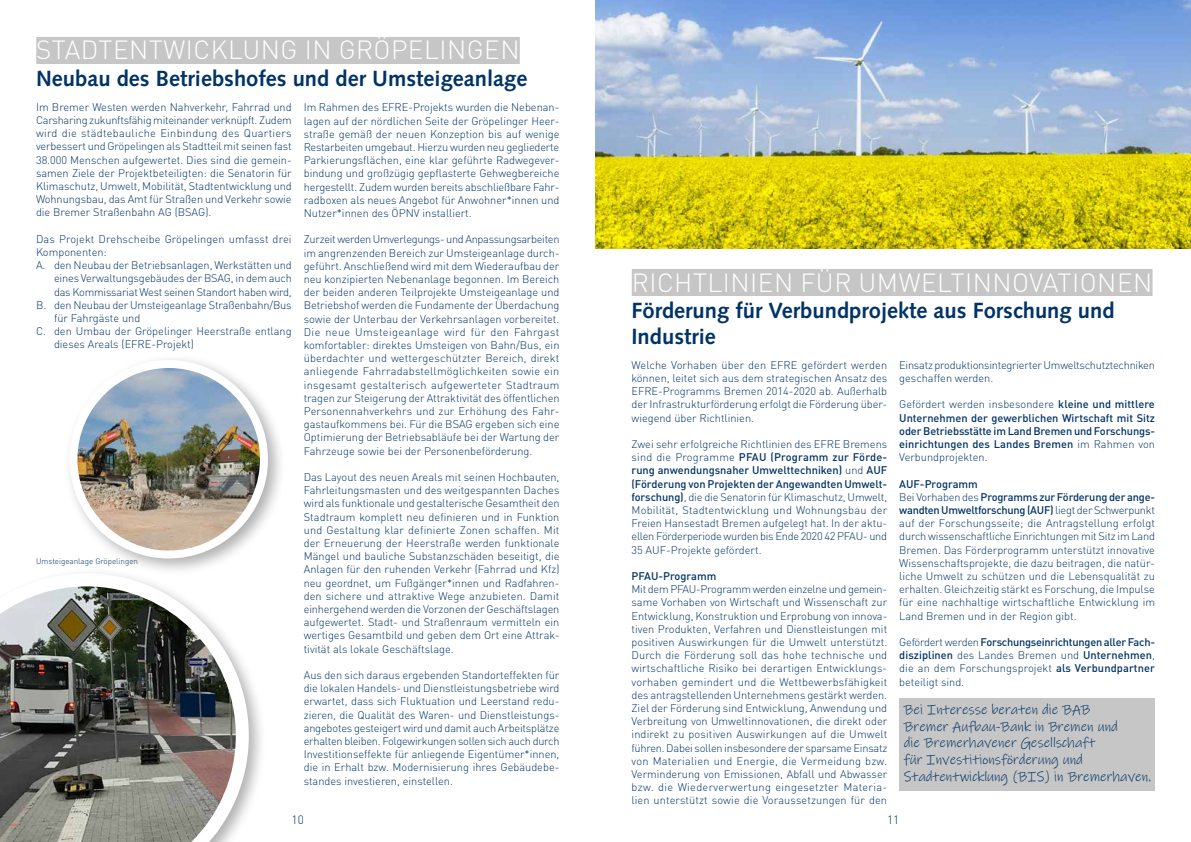
<style>
.page{position:relative;width:1191px;height:842px;background:#fff}
.page>*{position:absolute;margin:0;border:0;box-sizing:border-box;transform-origin:0 0}
.t1{font:300 26px "DIN Pro";letter-spacing:.02em;color:#fff}
.t2{font:700 22px/26.4px "Syntax LT Std";color:#036}
.t3{font:14px/16.8px "Ink Free";color:#036}
.t4{font:300 12px "DIN Pro";color:#036}
.t5{font:300 11px/13.2px "DIN Pro";color:#036;text-align:justify}
.t6{font:500 11px/13.2px "DIN Pro";color:#036;text-align:justify}
.t7{font:300 11px/13.2px "DIN Pro";letter-spacing:-.02em;color:#036}
.t8{font:300 8px "DIN Pro";color:#036}
.s1{font-weight:500}
.s2{font-weight:300}
</style>
<div class="page">
<div style="left:899px;top:698px;width:256px;height:93px;background:#c6c6c6"></div>
<div style="left:0;top:567px;width:267px;height:275px;background:#000;opacity:.31"></div>
<svg style="left:0;top:573px;width:249px;height:269px"></svg>
<div style="left:63px;top:353px;width:223px;height:224px;background:#000;opacity:.31"></div>
<div style="left:69px;top:360px;width:199px;height:198px;background:#fff;border-radius:50%"></div>
<img style="left:0;top:586px;width:236px;height:256px">
<img style="left:77px;top:368px;width:183px;height:182px;border-radius:91px">
<img style="left:595px;top:0;width:596px;height:248px">
<div style="left:36px;top:37px;width:484px;height:27px;background:#c6c6c6"></div>
<div style="left:632px;top:269px;width:520px;height:27px;background:#c6c6c6"></div>
<h1 class="t1" style="left:36px;top:30px;width:485px">STADTENTWICKLUNG IN GRÖPELINGEN</h1>
<h2 class="t2" style="left:36px;top:65px;width:493px">Neubau des Betriebshofes und der Umsteigeanlage</h2>
<p class="t5" style="left:36px;top:99px;width:257px">Im Bremer Westen werden Nahverkehr, Fahrrad und Carsharing zukunftsfähig miteinander verknüpft. Zudem wird die städtebauliche Einbindung des Quartiers verbessert und Gröpelingen als Stadtteil mit seinen fast 38.000 Menschen aufgewertet. Dies sind die gemein&shy;samen Ziele der Projektbeteiligten: die Senatorin für Klimaschutz, Umwelt, Mobilität, Stadtentwicklung und Wohnungsbau, das Amt für Straßen und Verkehr sowie die Bremer Straßenbahn AG (BSAG).</p>
<p class="t5" style="left:36px;top:231px;width:257px">Das Projekt Drehscheibe Gröpelingen umfasst drei</p>
<p class="t5" style="left:36px;top:244px;width:72px">Komponenten:</p>
<p class="t5" style="left:36px;top:258px;width:257px">A. den Neubau der Betriebsanlagen, Werkstätten und</p>
<p class="t5" style="left:54px;top:271px;width:239px">eines Verwaltungsgebäudes der BSAG, in dem auch</p>
<p class="t7" style="left:54px;top:284px;width:239px">das Kommissariat West seinen Standort haben wird,</p>
<p class="t5" style="left:36px;top:297px;width:257px">B. den Neubau der Umsteigeanlage Straßenbahn/Bus</p>
<p class="t5" style="left:54px;top:310px;width:88px">für Fahrgäste und</p>
<p class="t5" style="left:36px;top:324px;width:257px">C. den Umbau der Gröpelinger Heerstraße entlang</p>
<p class="t5" style="left:54px;top:337px;width:141px">dieses Areals (EFRE-Projekt)</p>
<p class="t8" style="left:36px;top:555px;width:103px">Umsteigeanlage Gröpelingen</p>
<p class="t5" style="left:304px;top:100px;width:257px">Im Rahmen des EFRE-Projekts wurden die Nebenan&shy;lagen auf der nördlichen Seite der Gröpelinger Heer&shy;straße gemäß der neuen Konzeption bis auf wenige Restarbeiten umgebaut. Hierzu wurden neu gegliederte Parkierungsflächen, eine klar geführte Radwegever&shy;bindung und großzügig gepflasterte Gehwegbereiche hergestellt. Zudem wurden bereits abschließbare Fahr&shy;radboxen als neues Angebot für Anwohner*innen und Nutzer*innen des ÖPNV installiert.</p>
<p class="t5" style="left:304px;top:232px;width:257px">Zurzeit werden Umverlegungs- und Anpassungsarbeiten im angrenzenden Bereich zur Umsteigeanlage durch&shy;geführt. Anschließend wird mit dem Wiederaufbau der neu konzipierten Nebenanlage begonnen. Im Bereich der beiden anderen Teilprojekte Umsteigeanlage und Betriebshof werden die Fundamente der Überdachung sowie der Unterbau der Verkehrsanlagen vorbereitet.<br>Die neue Umsteigeanlage wird für den Fahrgast komfortabler: direktes Umsteigen von Bahn/Bus, ein überdachter und wettergeschützter Bereich, direkt anliegende Fahrradabstellmöglichkeiten sowie ein insgesamt gestalterisch aufgewerteter Stadtraum tragen zur Steigerung der Attraktivität des öffentlichen Personennahverkehrs und zur Erhöhung des Fahr&shy;gastaufkommens bei. Für die BSAG ergeben sich eine Optimierung der Betriebsabläufe bei der Wartung der Fahrzeuge sowie bei der Personenbeförderung.</p>
<p class="t5" style="left:304px;top:469px;width:257px">Das Layout des neuen Areals mit seinen Hochbauten, Fahrleitungsmasten und des weitgespannten Daches wird als funktionale und gestalterische Gesamtheit den Stadtraum komplett neu definieren und in Funktion und Gestaltung klar definierte Zonen schaffen. Mit der Erneuerung der Heerstraße werden funktionale Mängel und bauliche Substanzschäden beseitigt, die Anlagen für den ruhenden Verkehr (Fahrrad und Kfz) neu geordnet, um Fußgänger*innen und Radfahren&shy;den sichere und attraktive Wege anzubieten. Damit einhergehend werden die Vorzonen der Geschäftslagen aufgewertet. Stadt- und Straßenraum vermitteln ein wertiges Gesamtbild und geben dem Ort eine Attrak&shy;tivität als lokale Geschäftslage.</p>
<p class="t5" style="left:304px;top:667px;width:257px">Aus den sich daraus ergebenden Standorteffekten für die lokalen Handels- und Dienstleistungsbetriebe wird erwartet, dass sich Fluktuation und Leerstand redu&shy;zieren, die Qualität des Waren- und Dienstleistungs&shy;angebotes gesteigert wird und damit auch Arbeitsplätze erhalten bleiben. Folgewirkungen sollen sich auch durch Investitionseffekte für anliegende Eigentümer*innen, die in Erhalt bzw. Modernisierung ihres Gebäudebe&shy;standes investieren, einstellen.</p>
<h1 class="t1" style="left:632px;top:262px;width:522px">RICHTLINIEN FÜR UMWELTINNOVATIONEN</h1>
<h2 class="t2" style="left:631px;top:297px;width:484px">Förderung für Verbundprojekte aus Forschung und<br>Industrie</h2>
<p class="t5" style="left:631px;top:357px;width:257px">Welche Vorhaben über den EFRE gefördert werden können, leitet sich aus dem strategischen Ansatz des EFRE-Programms Bremen 2014-2020 ab. Außerhalb der Infrastrukturförderung erfolgt die Förderung über&shy;wiegend über Richtlinien.</p>
<p class="t5" style="left:631px;top:436px;width:257px">Zwei sehr erfolgreiche Richtlinien des EFRE Bremens sind die Programme <span class="s1">PFAU (Programm zur Förde&shy;rung anwendungsnaher Umwelttechniken)</span> und <span class="s1">AUF (Förderung von Projekten der Angewandten Umwelt&shy;forschung)</span>, die die Senatorin für Klimaschutz, Umwelt, Mobilität, Stadtentwicklung und Wohnungsbau der Freien Hansestadt Bremen aufgelegt hat. In der aktu&shy;ellen Förderperiode wurden bis Ende 2020 42 PFAU- und 35 AUF-Projekte gefördert.</p>
<p class="t6" style="left:631px;top:568px;width:86px">PFAU-Programm</p>
<p class="t5" style="left:631px;top:582px;width:257px">Mit dem PFAU-Programm werden einzelne und gemein&shy;same Vorhaben von Wirtschaft und Wissenschaft zur Entwicklung, Konstruktion und Erprobung von innova&shy;tiven Produkten, Verfahren und Dienstleistungen mit positiven Auswirkungen für die Umwelt unterstützt.<br>Durch die Förderung soll das hohe technische und wirtschaftliche Risiko bei derartigen Entwicklungs&shy;vorhaben gemindert und die Wettbewerbsfähigkeit des antragstellenden Unternehmens gestärkt werden.<br>Ziel der Förderung sind Entwicklung, Anwendung und Verbreitung von Umweltinnovationen, die direkt oder indirekt zu positiven Auswirkungen auf die Umwelt führen. Dabei sollen insbesondere der sparsame Einsatz von Materialien und Energie, die Vermeidung bzw.<br>Verminderung von Emissionen, Abfall und Abwasser bzw. die Wiederverwertung eingesetzter Materia&shy;lien unterstützt sowie die Voraussetzungen für den</p>
<p class="t7" style="left:899px;top:357px;width:257px">Einsatz produktionsintegrierter Umweltschutztechniken geschaffen werden.</p>
<p class="t6" style="left:899px;top:396px;width:257px"><span class="s2">Gefördert werden insbesondere</span> kleine und mittlere Unternehmen der gewerblichen Wirtschaft mit Sitz oder Betriebsstätte im Land Bremen und Forschungs&shy;einrichtungen des Landes Bremen <span class="s2">im Rahmen von Verbundprojekten.</span></p>
<p class="t5" style="left:899px;top:476px;width:257px;text-align:left"><span class="s1">AUF-Programm<br></span>Bei Vorhaben des <span class="s1">Programms zur Förderung der ange&shy;wandten Umweltforschung (AUF)</span> liegt der Schwerpunkt auf der Forschungsseite; die Antragstellung erfolgt durch wissenschaftliche Einrichtungen mit Sitz im Land Bremen. Das Förderprogramm unterstützt innovative Wissenschaftsprojekte, die dazu beitragen, die natür&shy;liche Umwelt zu schützen und die Lebensqualität zu erhalten. Gleichzeitig stärkt es Forschung, die Impulse für eine nachhaltige wirtschaftliche Entwicklung im Land Bremen und in der Region gibt.</p>
<p class="t5" style="left:899px;top:634px;width:257px">Gefördert werden <span class="s1">Forschungseinrichtungen aller Fach&shy;disziplinen</span> des Landes Bremen und <span class="s1">Unternehmen</span>, die an dem Forschungsprojekt <span class="s1">als Verbundpartner </span>beteiligt sind.</p>
<p class="t3" style="left:904px;top:701px;width:249px">Bei Interesse beraten die BAB<br>Bremer Aufbau-Bank in Bremen und<br>die Bremerhavener Gesellschaft<br>für Investitionsförderung und Stadtentwicklung (BIS) in Bremerhaven.</p>
<p class="t4" style="left:291px;top:811px;width:14px">10</p>
<p class="t4" style="left:887px;top:811px;width:14px">11</p>
</div>
